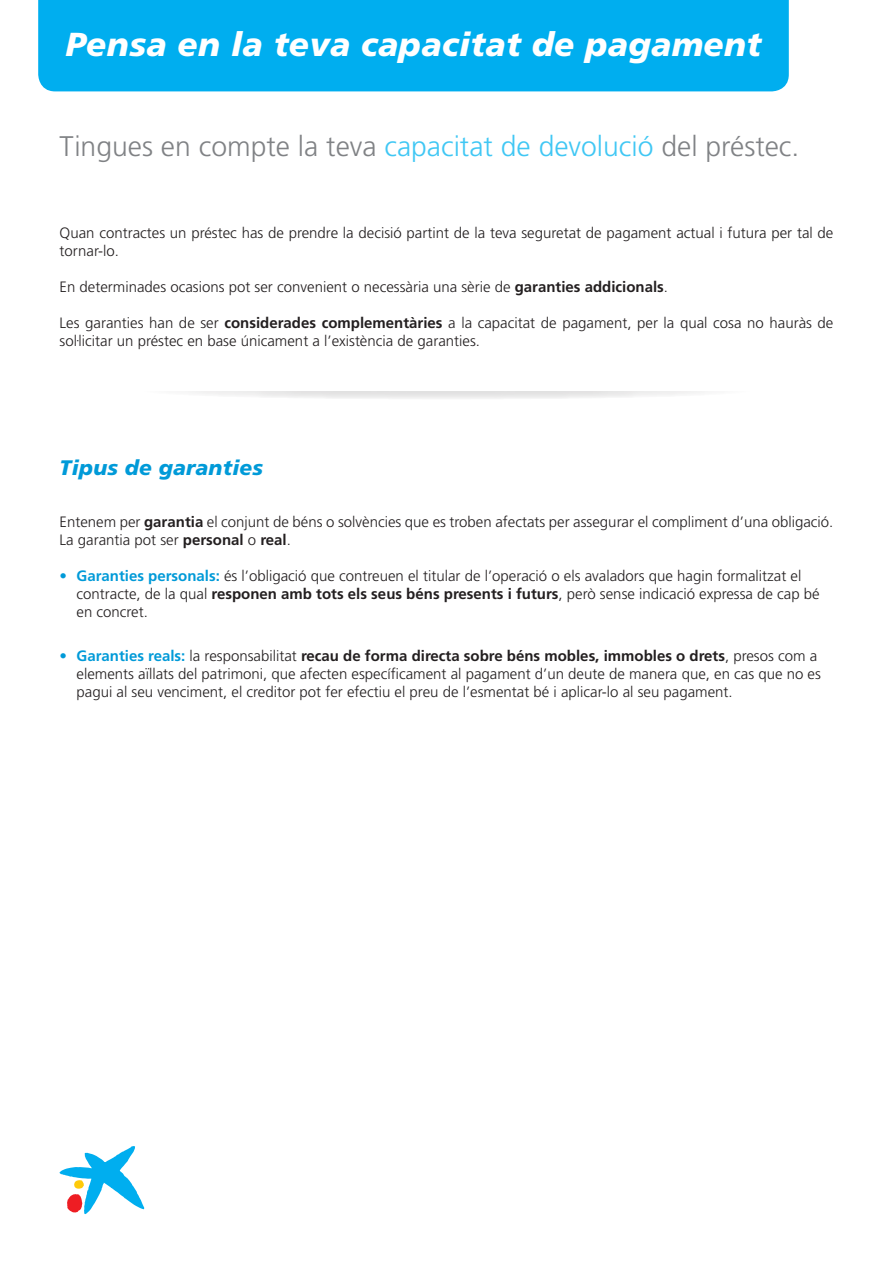
<style>
.page{position:relative;width:893px;height:1263px;background:#fff}
.page>*{position:absolute;margin:0;border:0;box-sizing:border-box;transform-origin:0 0}
.t1{font:italic 900 33.3px "La Caixa Frutiger";letter-spacing:.01em;color:#fff}
.t2{font:300 28.35px "La Caixa Frutiger";color:#808285}
.t3{font:italic 900 21px "La Caixa Frutiger";letter-spacing:.01em;color:#009ad8}
.t4{font:300 15px/18px "La Caixa Frutiger";color:#231f20}
.s1{color:#40c7f4}
.s2{font-weight:700}
.s3{font-weight:700;color:#009ad8}
</style>
<div class="page">
<div style="left:38px;top:0;width:751px;height:91px;background:#00aeef"></div>
<svg style="left:192px;top:391px;width:510px;height:8px"></svg>
<svg style="left:60px;top:1146px;width:84px;height:68px"></svg>
<p class="t1" style="left:66px;top:24px;width:697px">Pensa en la teva capacitat de pagament</p>
<p class="t2" style="left:60px;top:129px;width:741px">Tingues en compte la teva <span class="s1">capacitat de devolució</span> del préstec.</p>
<p class="t4" style="left:60px;top:223px;width:775px">Quan contractes un préstec has de prendre la decisió partint de la teva seguretat de pagament actual i futura per tal de tornar-lo.</p>
<p class="t4" style="left:60px;top:277px;width:610px">En determinades ocasions pot ser convenient o necessària una sèrie de <span class="s2">garanties addicionals</span>.</p>
<p class="t4" style="left:60px;top:313px;width:775px">Les garanties han de ser <span class="s2">considerades complementàries</span> a la capacitat de pagament, per la qual cosa no hauràs de sol·licitar un préstec en base únicament a l’existència de garanties.</p>
<p class="t3" style="left:60px;top:455px;width:205px">Tipus de garanties</p>
<p class="t4" style="left:60px;top:513px;width:775px">Entenem per <span class="s2">garantia</span> el conjunt de béns o solvències que es troben afectats per assegurar el compliment d’una obligació.<br>La garantia pot ser <span class="s2">personal</span> o <span class="s2">real</span>.</p>
<p class="t4" style="left:77px;top:567px;width:745px;text-indent:-17px"><span class="s3">• Garanties personals:</span> és l’obligació que contreuen el titular de l’operació o els avaladors que hagin formalitzat el contracte, de la qual <span class="s2">responen amb tots els seus béns presents i futurs</span>, però sense indicació expressa de cap bé en concret.</p>
<p class="t4" style="left:77px;top:647px;width:746px;text-indent:-17px"><span class="s3">• Garanties reals:</span> la responsabilitat <span class="s2">recau de forma directa sobre béns mobles, immobles o drets</span>, presos com a elements aïllats del patrimoni, que afecten específicament al pagament d’un deute de manera que, en cas que no es pagui al seu venciment, el creditor pot fer efectiu el preu de l’esmentat bé i aplicar-lo al seu pagament.</p>
</div>
